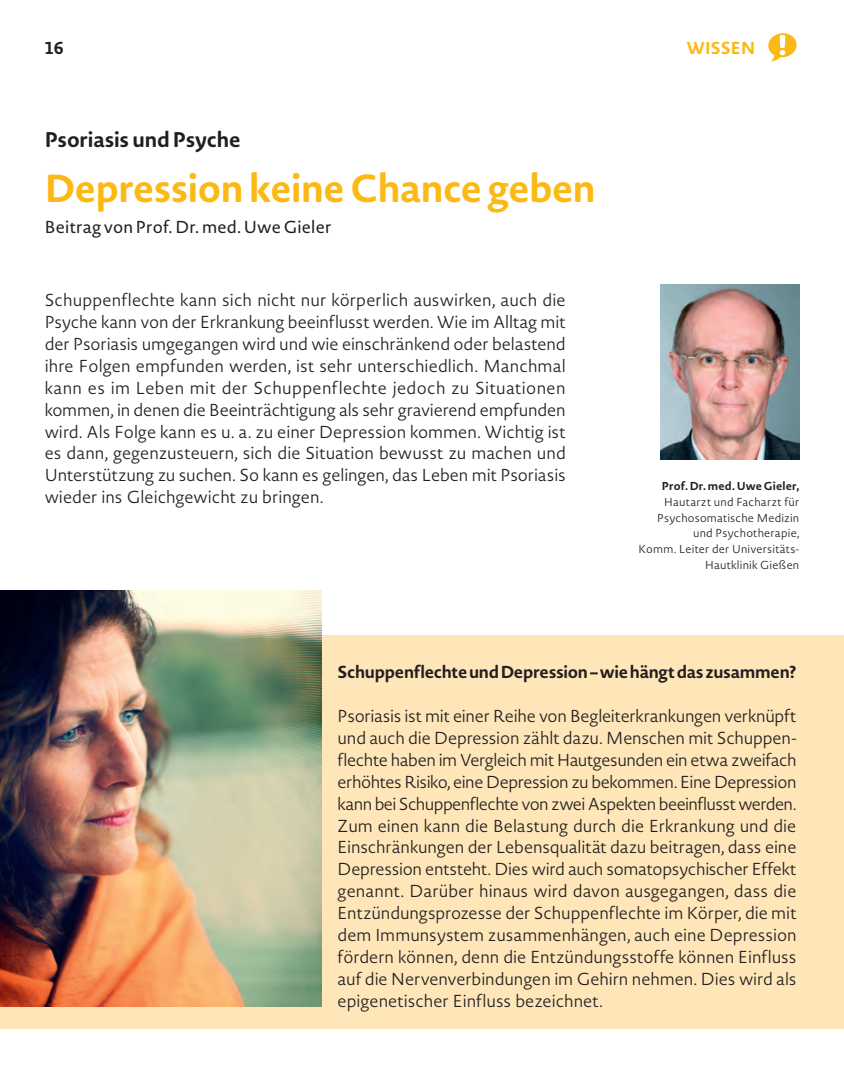
<style>
.page{position:relative;width:844px;height:1092px;background:#fff}
.page>*{position:absolute;margin:0;border:0;box-sizing:border-box;transform-origin:0 0}
.t1{font:700 38.5px "Novel Sans Rd Pro";letter-spacing:-.015em;color:#fcb814}
.t2{font:700 21px "Novel Sans Rd Pro";letter-spacing:-.01em;color:#231f20}
.t3{font:17.15px/21.9px "Novel Sans Light Matko";letter-spacing:-.005em;color:#231f20;text-align:justify}
.t4{font:700 17.15px "Novel Sans Rd Pro";letter-spacing:-.015em;color:#231f20}
.t5{font:17.15px "Novel Sans Rd Pro";letter-spacing:.005em;color:#231f20}
.t6{font:700 17.15px "Novel Sans Rd Pro";letter-spacing:-.005em;color:#fcb814}
.t7{font:11.38px/15.8px "Novel Sans Light Matko";letter-spacing:.015em;color:#231f20;text-align:right}
.t8{font:700 11.38px "Novel Sans Rd Pro";letter-spacing:.015em;color:#231f20}
</style>
<div class="page">
<div style="left:0;top:634px;width:843px;height:394px;background:#fee6b9"></div>
<svg style="left:768px;top:33px;width:28px;height:29px"></svg>
<img style="left:660px;top:284px;width:139px;height:175px">
<img style="left:0;top:590px;width:321px;height:416px">
<p class="t4" style="left:44px;top:35px;width:21px">16</p>
<p class="t2" style="left:45px;top:124px;width:197px">Psoriasis und Psyche</p>
<h1 class="t1" style="left:45px;top:160px;width:552px">Depression keine Chance geben</h1>
<p class="t5" style="left:45px;top:214px;width:288px">Beitrag von Prof. Dr. med. Uwe Gieler</p>
<p class="t3" style="left:45px;top:289px;width:522px">Schuppenflechte kann sich nicht nur körperlich auswirken, auch die Psyche kann von der Erkrankung beeinflusst werden. Wie im Alltag mit der Psoriasis umgegangen wird und wie einschränkend oder belastend ihre Folgen empfunden werden, ist sehr unterschiedlich. Manchmal kann es im Leben mit der Schuppenflechte jedoch zu Situationen kommen, in denen die Beeinträchtigung als sehr gravierend empfunden wird. Als Folge kann es u. a. zu einer Depression kommen. Wichtig ist es dann, gegenzusteuern, sich die Situation bewusst zu machen und Unterstützung zu suchen. So kann es gelingen, das Leben mit Psoriasis wieder ins Gleichgewicht zu bringen.</p>
<p class="t6" style="left:686px;top:35px;width:70px">WISSEN</p>
<p class="t8" style="left:661px;top:477px;width:139px">Prof. Dr. med. Uwe Gieler,</p>
<p class="t7" style="left:638px;top:494px;width:162px">Hautarzt und Facharzt für<br>Psychosomatische Medizin und Psychotherapie,<br>Komm. Leiter der Universitäts-<br>Hautklinik Gießen</p>
<p class="t4" style="left:337px;top:659px;width:460px">Schuppenflechte und Depression – wie hängt das zusammen?</p>
<p class="t3" style="left:337px;top:704px;width:460px">Psoriasis ist mit einer Reihe von Begleiterkrankungen verknüpft und auch die Depression zählt dazu. Menschen mit Schuppen&shy;flechte haben im Vergleich mit Hautgesunden ein etwa zweifach erhöhtes Risiko, eine Depression zu bekommen. Eine Depression kann bei Schuppenflechte von zwei Aspekten beeinflusst werden.<br>Zum einen kann die Belastung durch die Erkrankung und die Einschränkungen der Lebensqualität dazu beitragen, dass eine Depression entsteht. Dies wird auch somatopsychischer Effekt genannt. Darüber hinaus wird davon ausgegangen, dass die Entzündungsprozesse der Schuppenflechte im Körper, die mit dem Immunsystem zusammenhängen, auch eine Depression fördern können, denn die Entzündungsstoffe können Einfluss auf die Nervenverbindungen im Gehirn nehmen. Dies wird als epigenetischer Einfluss bezeichnet.</p>
</div>
